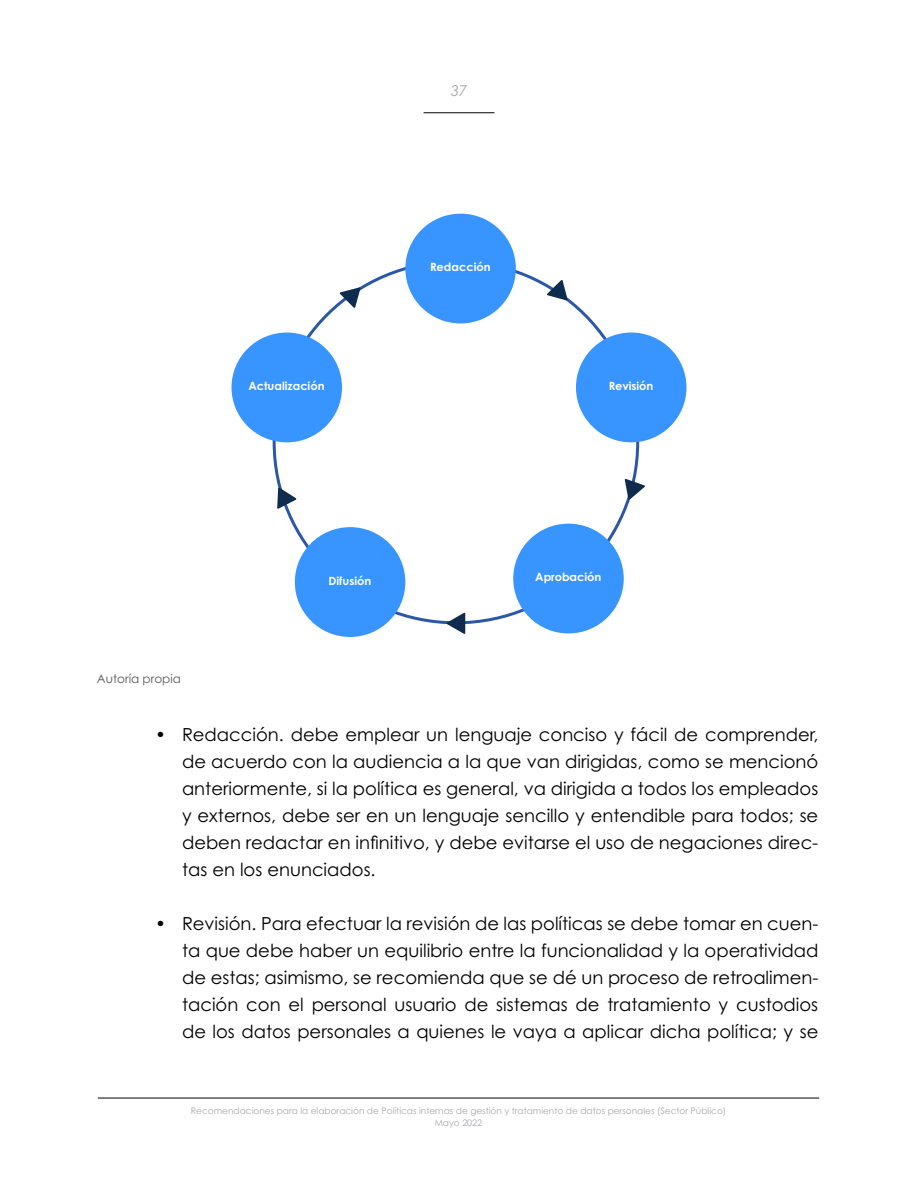
<style>
.page{position:relative;width:918px;height:1188px;background:#fff}
.page>*{position:absolute;margin:0;border:0;box-sizing:border-box;transform-origin:0 0}
.t1{font:18px/27px "Century Gothic Pro";color:#000;text-align:justify}
.t2{font:italic 15px "Century Gothic Pro";color:#a7a9ac}
.t3{font:12px "Century Gothic Pro";color:#58595b}
.t4{font:700 11.4px "Century Gothic Pro";color:#fff}
.t5{font:9px/12px "Century Gothic Pro";color:#a7a9ac;text-align:center}
</style>
<div class="page">
<hr style="left:424px;top:113px;width:70px;height:1px;background:#000">
<hr style="left:98px;top:1098px;width:721px;height:1px;background:#000">
<div style="left:405px;top:214px;width:111px;height:109px;background:#3894ff;border-radius:50%"></div>
<div style="left:295px;top:527px;width:110px;height:110px;background:#3894ff;border-radius:50%"></div>
<div style="left:513px;top:524px;width:111px;height:109px;background:#3894ff;border-radius:50%"></div>
<div style="left:576px;top:333px;width:110px;height:109px;background:#3894ff;border-radius:50%"></div>
<div style="left:232px;top:333px;width:110px;height:109px;background:#3894ff;border-radius:50%"></div>
<svg style="left:547px;top:280px;width:21px;height:21px"></svg>
<svg style="left:277px;top:487px;width:19px;height:22px"></svg>
<svg style="left:446px;top:613px;width:19px;height:21px"></svg>
<svg style="left:625px;top:479px;width:20px;height:21px"></svg>
<svg style="left:340px;top:287px;width:21px;height:21px"></svg>
<p class="t2" style="left:451px;top:82px;width:18px">37</p>
<p class="t4" style="left:430px;top:260px;width:62px">Redacción</p>
<p class="t4" style="left:249px;top:379px;width:77px">Actualización</p>
<p class="t4" style="left:609px;top:379px;width:46px">Revisión</p>
<p class="t3" style="left:97px;top:672px;width:86px">Autoría propia</p>
<p class="t4" style="left:329px;top:573px;width:44px">Difusión</p>
<p class="t4" style="left:535px;top:570px;width:68px">Aprobación</p>
<p class="t1" style="left:182px;top:721px;width:638px;text-indent:-27px">• Redacción. debe emplear un lenguaje conciso y fácil de comprender, de acuerdo con la audiencia a la que van dirigidas, como se mencionó anteriormente, si la política es general, va dirigida a todos los empleados y externos, debe ser en un lenguaje sencillo y entendible para todos; se deben redactar en infinitivo, y debe evitarse el uso de negaciones direc&shy;tas en los enunciados.</p>
<p class="t1" style="left:182px;top:910px;width:638px;text-indent:-27px">• Revisión. Para efectuar la revisión de las políticas se debe tomar en cuen&shy;ta que debe haber un equilibrio entre la funcionalidad y la operatividad de estas; asimismo, se recomienda que se dé un proceso de retroalimen&shy;tación con el personal usuario de sistemas de tratamiento y custodios de los datos personales a quienes le vaya a aplicar dicha política; y se</p>
<p class="t5" style="left:191px;top:1105px;width:537px">Recomendaciones para la elaboración de Políticas internas de gestión y tratamiento de datos personales (Sector Público)<br>Mayo 2022</p>
</div>
